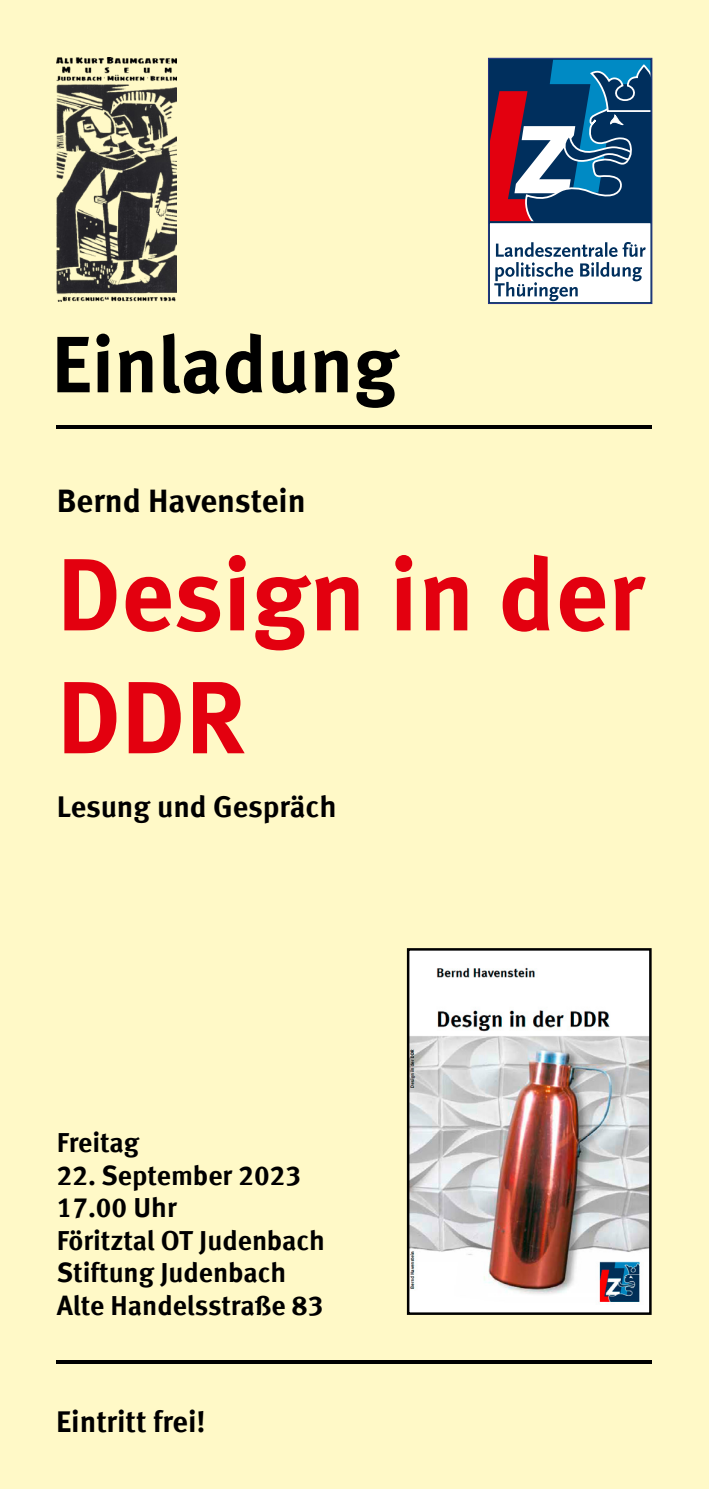
<style>
.page{position:relative;width:709px;height:1489px;background:#fff}
.page>*{position:absolute;margin:0;border:0;box-sizing:border-box;transform-origin:0 0}
.t1{font:700 102.25px/122.8px "Meta Offc Pro";color:#e3000f}
.t2{font:700 79.75px "Meta Offc Pro";color:#000}
.t3{font:700 32.5px "Meta Offc Pro";color:#000}
.t4{font:700 30px "Meta Offc Pro";letter-spacing:-.005em;color:#000}
.t5{font:700 27.5px/32.5px "Meta Offc Pro";color:#000}
</style>
<div class="page">
<div style="left:0;top:0;width:709px;height:1488px;background:#fff9c7"></div>
<hr style="left:57px;top:425px;width:595px;height:4px;background:#000">
<svg style="left:490px;top:60px;width:160px;height:161px"></svg>
<div style="left:488px;top:222px;width:164px;height:81px;background:#fff;border:1px solid #002f5d"></div>
<svg style="left:494px;top:242px;width:151px;height:59px"></svg>
<div style="left:488px;top:58px;width:164px;height:246px;border:1px solid #253483"></div>
<img style="left:410px;top:951px;width:238px;height:360px">
<div style="left:407px;top:948px;width:244px;height:366px;border:2px solid #000"></div>
<hr style="left:57px;top:1360px;width:595px;height:3px;background:#000">
<img style="left:57px;top:58px;width:120px;height:243px">
<h2 class="t2" style="left:51px;top:302px;width:348px">Einladung</h2>
<p class="t3" style="left:57px;top:475px;width:250px">Bernd Havenstein</p>
<h1 class="t1" style="left:57px;top:527px;width:589px">Design in der<br>DDR</h1>
<p class="t4" style="left:57px;top:782px;width:281px">Lesung und Gespräch</p>
<p class="t5" style="left:57px;top:1124px;width:84px">Freitag</p>
<p class="t5" style="left:57px;top:1157px;width:270px">22. September 2023<br>17.00 Uhr<br>Föritztal OT Judenbach<br>Stiftung Judenbach<br>Alte Handelsstraße 83</p>
<p class="t4" style="left:56px;top:1398px;width:151px">Eintritt frei!</p>
</div>
